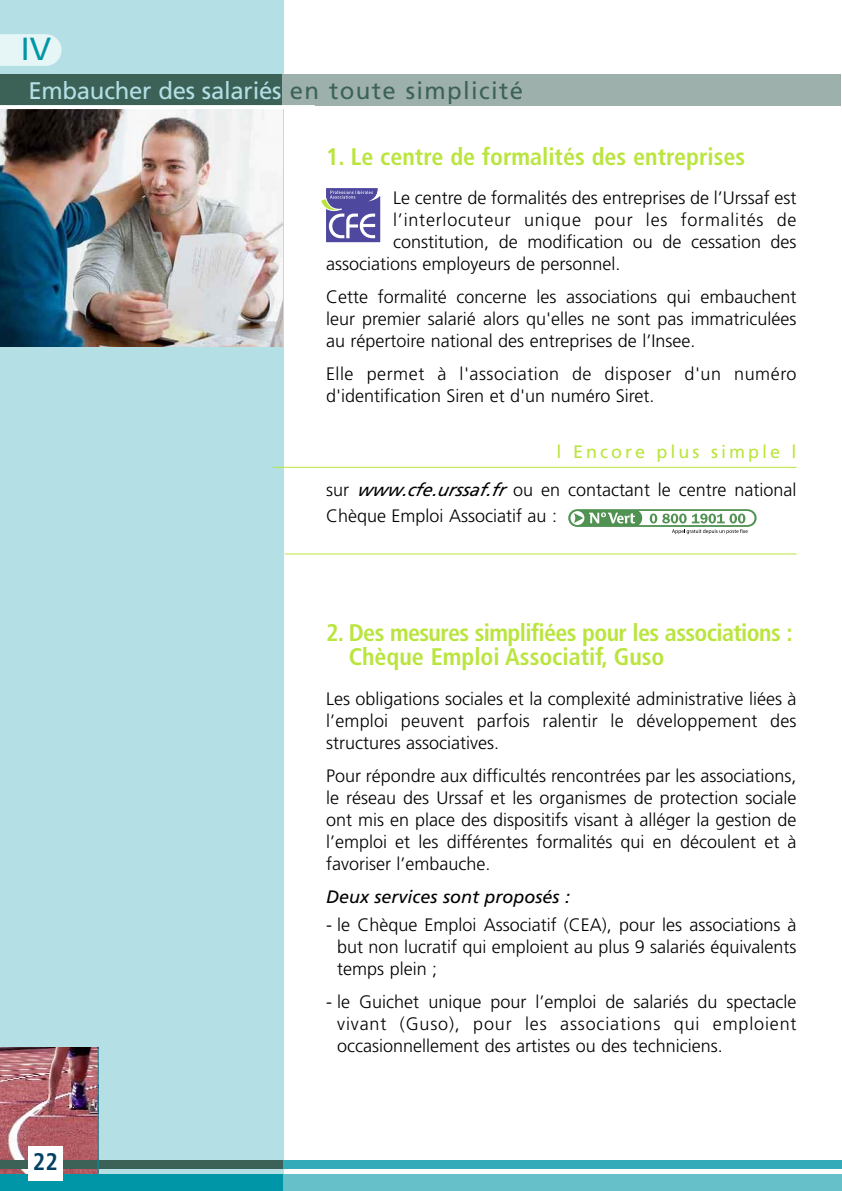
<style>
.page{position:relative;width:842px;height:1191px;background:#fff}
.page>*{position:absolute;margin:0;border:0;box-sizing:border-box;transform-origin:0 0}
.t1{font:32px "Frutiger";color:#0096a7}
.t2{font:700 condensed 24px/24px "Frutiger";letter-spacing:-.025em;color:#bae53e}
.t3{font:24px "Frutiger";letter-spacing:-.01em;color:#b3dfe5}
.t4{font:700 condensed 24px "Frutiger";color:#bae53e}
.t5{font:700 condensed 24px "Frutiger";color:#004265}
.t6{font:300 18px/22px "Frutiger";color:#000;text-align:justify}
.t7{font:300 18px/22px "Frutiger";letter-spacing:.03em;color:#000}
.t8{font:300 18px "Frutiger";letter-spacing:.04em;color:#000}
.t9{font:italic 18px "Frutiger";color:#000}
.s1{color:#3c6258}
.s2{font-weight:400;color:#bae53e}
.s3{font-weight:400;font-style:italic}
</style>
<div class="page">
<div style="left:0;top:0;width:283px;height:1174px;background:#b3dfe5"></div>
<img style="left:0;top:1047px;width:98px;height:127px">
<div style="left:0;top:1159px;width:283px;height:9px;background:#3c6258"></div>
<div style="left:0;top:1174px;width:283px;height:16px;background:#0096a7"></div>
<div style="left:28px;top:1146px;width:34px;height:34px;background:#fff"></div>
<hr style="left:98px;top:1046px;width:1px;height:128px;background:#0096a7">
<svg style="left:0;top:34px;width:62px;height:32px"></svg>
<img style="left:0;top:109px;width:283px;height:237px">
<div style="left:0;top:74px;width:282px;height:31px;background:#3c6258"></div>
<div style="left:282px;top:74px;width:558px;height:31px;background:#9eb0ac"></div>
<svg style="left:0;top:105px;width:315px;height:4px"></svg>
<svg style="left:568px;top:509px;width:189px;height:25px"></svg>
<div style="left:283px;top:1159px;width:559px;height:9px;background:#33abb9"></div>
<div style="left:283px;top:1174px;width:559px;height:16px;background:#66c0ca"></div>
<hr style="left:273px;top:467px;width:524px;height:1px;background:#bae53e">
<hr style="left:285px;top:553px;width:512px;height:1px;background:#bae53e">
<svg style="left:321px;top:188px;width:59px;height:54px"></svg>
<h1 class="t1" style="left:21px;top:36px;width:32px">IV</h1>
<h2 class="t3" style="left:28px;top:80px;width:496px">Embaucher des salariés <span class="s1">en toute simplicité</span></h2>
<h2 class="t4" style="left:326px;top:147px;width:421px">1. Le centre de formalités des entreprises</h2>
<p class="t6" style="left:393px;top:188px;width:405px">Le centre de formalités des entreprises de l’Urssaf est</p>
<p class="t8" style="left:393px;top:212px;width:405px">l’interlocuteur unique pour les formalités de</p>
<p class="t6" style="left:393px;top:232px;width:405px">constitution, de modification ou de cessation des</p>
<p class="t6" style="left:326px;top:254px;width:296px">associations employeurs de personnel.</p>
<p class="t6" style="left:326px;top:287px;width:472px">Cette formalité concerne les associations qui embauchent leur premier salarié alors qu'elles ne sont pas immatriculées au répertoire national des entreprises de l’Insee.</p>
<p class="t7" style="left:326px;top:364px;width:472px">Elle permet à l'association de disposer d'un numéro d'identification Siren et d'un numéro Siret.</p>
<p class="t6" style="left:326px;top:435px;width:472px;line-height:37.4px;text-align:right"><span class="s2">l Encore plus simple l<br></span>sur <span class="s3">www.cfe.urssaf.fr</span> ou en contactant le centre national</p>
<p class="t6" style="left:326px;top:506px;width:232px">Chèque Emploi Associatif au :</p>
<h2 class="t5" style="left:33px;top:1152px;width:26px">22</h2>
<h2 class="t2" style="left:349px;top:623px;width:445px;text-indent:-23px">2. Des mesures simplifiées pour les associations :<br>Chèque Emploi Associatif, Guso</h2>
<p class="t6" style="left:326px;top:688px;width:472px">Les obligations sociales et la complexité administrative liées à l’emploi peuvent parfois ralentir le développement des structures associatives.</p>
<p class="t6" style="left:326px;top:766px;width:472px">Pour répondre aux difficultés rencontrées par les associations, le réseau des Urssaf et les organismes de protection sociale ont mis en place des dispositifs visant à alléger la gestion de l’emploi et les différentes formalités qui en découlent et à favoriser l’embauche.</p>
<p class="t9" style="left:326px;top:889px;width:245px">Deux services sont proposés :</p>
<p class="t6" style="left:337px;top:915px;width:461px;text-indent:-11px">- le Chèque Emploi Associatif (CEA), pour les associations à but non lucratif qui emploient au plus 9 salariés équivalents temps plein ;</p>
<p class="t6" style="left:337px;top:992px;width:461px;text-indent:-11px">- le Guichet unique pour l’emploi de salariés du spectacle vivant (Guso), pour les associations qui emploient occasionnellement des artistes ou des techniciens.</p>
</div>
